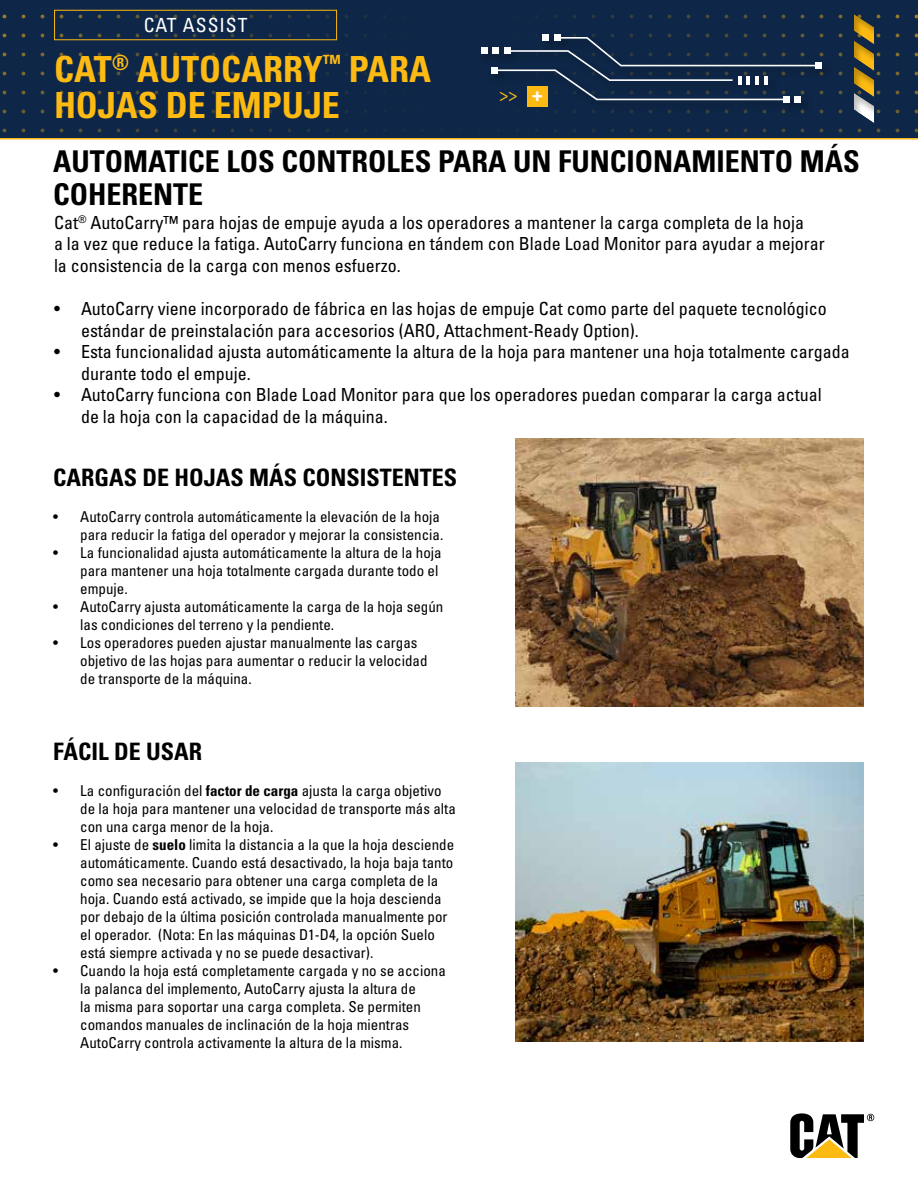
<style>
.page{position:relative;width:918px;height:1188px;background:#fff}
.page>*{position:absolute;margin:0;border:0;box-sizing:border-box;transform-origin:0 0}
.t1{font:700 condensed 36px/36px "Univers LT Std";color:#fdba12}
.t2{font:700 condensed 30px/33px "Univers LT Std";color:#000}
.t3{font:700 condensed 24px "Univers LT Std";color:#000}
.t4{font:condensed 19.5px "Univers LT Std";letter-spacing:.05em;color:#fff}
.t5{font:condensed 18px/21.6px "Univers LT Std";color:#000}
.t6{font:condensed 18px "Univers LT Std";color:#febe10}
.t7{font:700 18px "Univers LT Std";color:#fff}
.t8{font:condensed 15px/18px "Univers LT Std";color:#000}
.s1{font-weight:700}
</style>
<div class="page">
<svg style="left:790px;top:1113px;width:84px;height:45px"></svg>
<svg style="left:0;top:0;width:918px;height:140px;background:#676348"></svg>
<div style="left:2px;top:0;width:916px;height:135px;background:#0e2647"></div>
<div style="left:815px;top:62px;width:6px;height:7px;background:#fff"></div>
<div style="left:783px;top:96px;width:7px;height:7px;background:#fff"></div>
<div style="left:794px;top:96px;width:7px;height:7px;background:#fff"></div>
<div style="left:493px;top:47px;width:6px;height:7px;background:#fff"></div>
<div style="left:481px;top:47px;width:7px;height:7px;background:#fff"></div>
<div style="left:492px;top:67px;width:6px;height:7px;background:#fff"></div>
<svg style="left:497px;top:35px;width:323px;height:66px"></svg>
<div style="left:851px;top:14px;width:24px;height:111px;background:#000;opacity:.25"></div>
<div style="left:54px;top:10px;width:283px;height:30px;border:1px solid #fdba12"></div>
<div style="left:527px;top:86px;width:21px;height:20px;background:#fdba12"></div>
<img style="left:515px;top:438px;width:349px;height:268px">
<img style="left:515px;top:762px;width:349px;height:279px">
<p class="t4" style="left:144px;top:13px;width:105px">CAT ASSIST</p>
<p class="t1" style="left:54px;top:51px;width:379px">CAT<sup>®</sup> AUTOCARRY<sup>™</sup> PARA<br>HOJAS DE EMPUJE</p>
<p class="t6" style="left:499px;top:83px;width:19px">&gt;&gt;</p>
<p class="t7" style="left:532px;top:84px;width:12px">+</p>
<p class="t2" style="left:53px;top:144px;width:808px">AUTOMATICE LOS CONTROLES PARA UN FUNCIONAMIENTO MÁS<br>COHERENTE</p>
<p class="t5" style="left:54px;top:211px;width:772px">Cat<sup>®</sup> AutoCarry™ para hojas de empuje ayuda a los operadores a mantener la carga completa de la hoja<br>a la vez que reduce la fatiga. AutoCarry funciona en tándem con Blade Load Monitor para ayudar a mejorar la consistencia de la carga con menos esfuerzo.</p>
<p class="t5" style="left:81px;top:298px;width:747px;text-indent:-27px">• AutoCarry viene incorporado de fábrica en las hojas de empuje Cat como parte del paquete tecnológico estándar de preinstalación para accesorios (ARO, Attachment-Ready Option).</p>
<p class="t5" style="left:81px;top:341px;width:770px;text-indent:-27px">• Esta funcionalidad ajusta automáticamente la altura de la hoja para mantener una hoja totalmente cargada durante todo el empuje.</p>
<p class="t5" style="left:81px;top:384px;width:742px;text-indent:-27px">• AutoCarry funciona con Blade Load Monitor para que los operadores puedan comparar la carga actual de la hoja con la capacidad de la máquina.</p>
<p class="t3" style="left:53px;top:463px;width:406px">CARGAS DE HOJAS MÁS CONSISTENTES</p>
<p class="t8" style="left:53px;top:508px;width:392px;text-align:right">• AutoCarry controla automáticamente la elevación de la hoja para reducir la fatiga del operador y mejorar la consistencia.</p>
<p class="t8" style="left:80px;top:544px;width:363px;text-indent:-27px">• La funcionalidad ajusta automáticamente la altura de la hoja para mantener una hoja totalmente cargada durante todo el empuje.</p>
<p class="t8" style="left:80px;top:598px;width:365px;text-indent:-27px">• AutoCarry ajusta automáticamente la carga de la hoja según las condiciones del terreno y la pendiente.</p>
<p class="t8" style="left:80px;top:634px;width:349px;text-indent:-27px">• Los operadores pueden ajustar manualmente las cargas objetivo de las hojas para aumentar o reducir la velocidad de transporte de la máquina.</p>
<p class="t3" style="left:53px;top:737px;width:150px">FÁCIL DE USAR</p>
<p class="t8" style="left:80px;top:781px;width:377px;text-indent:-27px">• La configuración del <span class="s1">factor de carga</span> ajusta la carga objetivo de la hoja para mantener una velocidad de transporte más alta con una carga menor de la hoja.</p>
<p class="t8" style="left:80px;top:835px;width:376px;text-indent:-27px">• El ajuste de <span class="s1">suelo</span> limita la distancia a la que la hoja desciende automáticamente. Cuando está desactivado, la hoja baja tanto como sea necesario para obtener una carga completa de la hoja. Cuando está activado, se impide que la hoja descienda por debajo de la última posición controlada manualmente por el operador. (Nota: En las máquinas D1-D4, la opción Suelo está siempre activada y no se puede desactivar).</p>
<p class="t8" style="left:80px;top:961px;width:367px;text-indent:-27px">• Cuando la hoja está completamente cargada y no se acciona la palanca del implemento, AutoCarry ajusta la altura de<br>la misma para soportar una carga completa. Se permiten comandos manuales de inclinación de la hoja mientras AutoCarry controla activamente la altura de la misma.</p>
</div>
